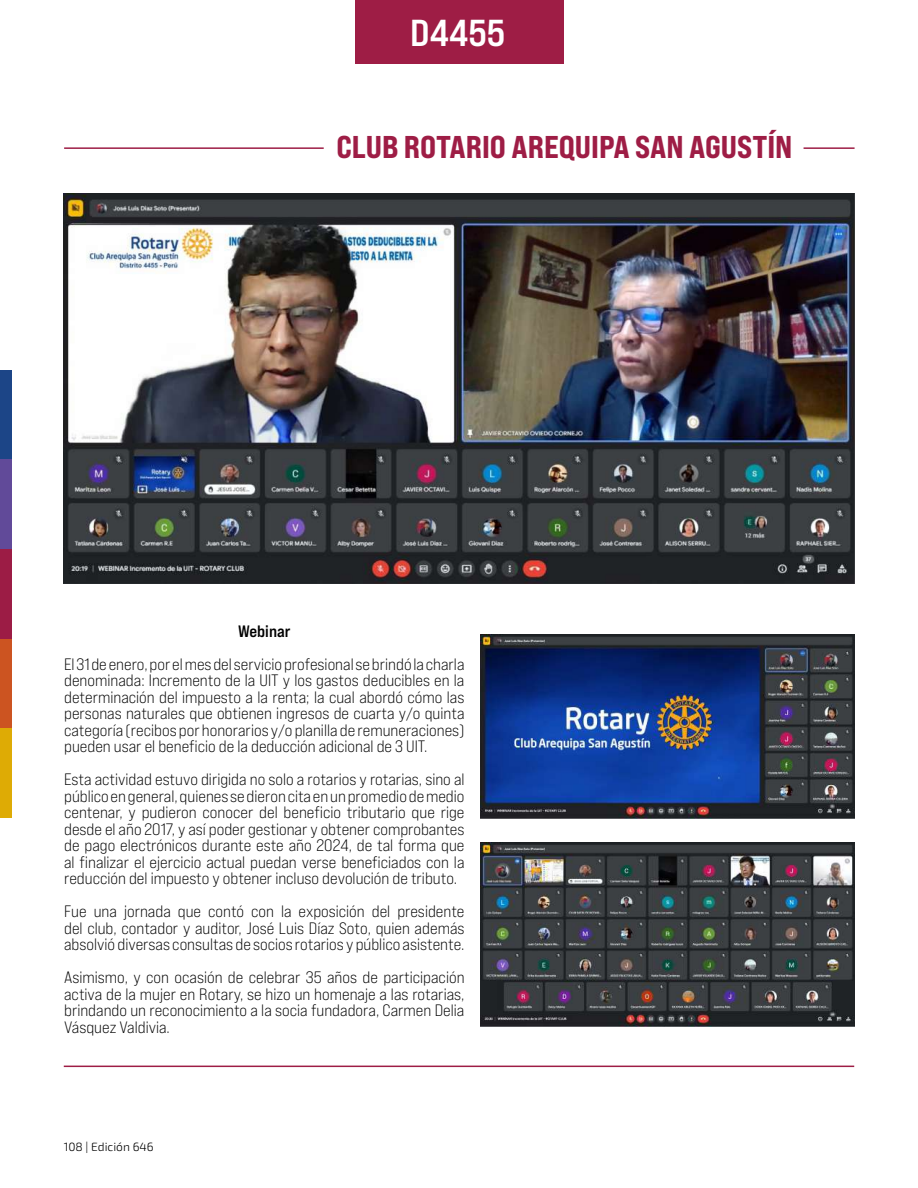
<style>
.page{position:relative;width:918px;height:1188px;background:#fff}
.page>*{position:absolute;margin:0;border:0;box-sizing:border-box;transform-origin:0 0}
.t1{font:700 expanded 37.5px "Bebas Neue Pro";color:#fff}
.t2{font:800 expanded 31.5px "Bebas Neue Pro";color:#9e1d45}
.t3{font:expanded 16.5px/16.5px "Bebas Neue Pro";color:#000;text-align:justify}
.t4{font:700 expanded 16.5px "Bebas Neue Pro";color:#000}
.t5{font:300 12px "Exo 2";color:#000}
</style>
<div class="page">
<div style="left:0;top:370px;width:11px;height:90px;background:#1c4587"></div>
<div style="left:0;top:460px;width:11px;height:89px;background:#614a99"></div>
<div style="left:0;top:549px;width:11px;height:90px;background:#9c1c45"></div>
<div style="left:0;top:639px;width:11px;height:89px;background:#cc5421"></div>
<div style="left:0;top:728px;width:11px;height:90px;background:#deab05"></div>
<div style="left:355px;top:0;width:208px;height:64px;background:#9e1d45"></div>
<hr style="left:64px;top:147px;width:260px;height:2px;background:#9e1d45">
<hr style="left:804px;top:147px;width:51px;height:2px;background:#9e1d45">
<hr style="left:64px;top:1066px;width:790px;height:1px;background:#9e1d45">
<img style="left:64px;top:193px;width:790px;height:390px">
<img style="left:480px;top:843px;width:374px;height:183px">
<img style="left:480px;top:634px;width:374px;height:184px">
<h1 class="t1" style="left:410px;top:10px;width:96px">D4455</h1>
<h2 class="t2" style="left:336px;top:128px;width:458px">CLUB ROTARIO AREQUIPA SAN AGUSTÍN</h2>
<p class="t4" style="left:238px;top:621px;width:54px">Webinar</p>
<p class="t3" style="left:64px;top:655px;width:402px">El 31 de enero, por el mes del servicio profesional se brindó la charla denominada: Incremento de la UIT y los gastos deducibles en la determinación del impuesto a la renta; la cual abordó cómo las personas naturales que obtienen ingresos de cuarta y/o quinta categoría (recibos por honorarios y/o planilla de remuneraciones) pueden usar el beneficio de la deducción adicional de 3 UIT.</p>
<p class="t3" style="left:64px;top:771px;width:402px">Esta actividad estuvo dirigida no solo a rotarios y rotarias, sino al público en general, quienes se dieron cita en un promedio de medio centenar, y pudieron conocer del beneficio tributario que rige desde el año 2017, y así poder gestionar y obtener comprobantes de pago electrónicos durante este año 2024, de tal forma que al finalizar el ejercicio actual puedan verse beneficiados con la reducción del impuesto y obtener incluso devolución de tributo.</p>
<p class="t3" style="left:64px;top:903px;width:402px">Fue una jornada que contó con la exposición del presidente del club, contador y auditor, José Luis Díaz Soto, quien además absolvió diversas consultas de socios rotarios y público asistente.</p>
<p class="t3" style="left:64px;top:969px;width:402px">Asimismo, y con ocasión de celebrar 35 años de participación activa de la mujer en Rotary, se hizo un homenaje a las rotarias, brindando un reconocimiento a la socia fundadora, Carmen Delia Vásquez Valdivia.</p>
<p class="t5" style="left:64px;top:1139px;width:91px">108 | Edición 646</p>
</div>
